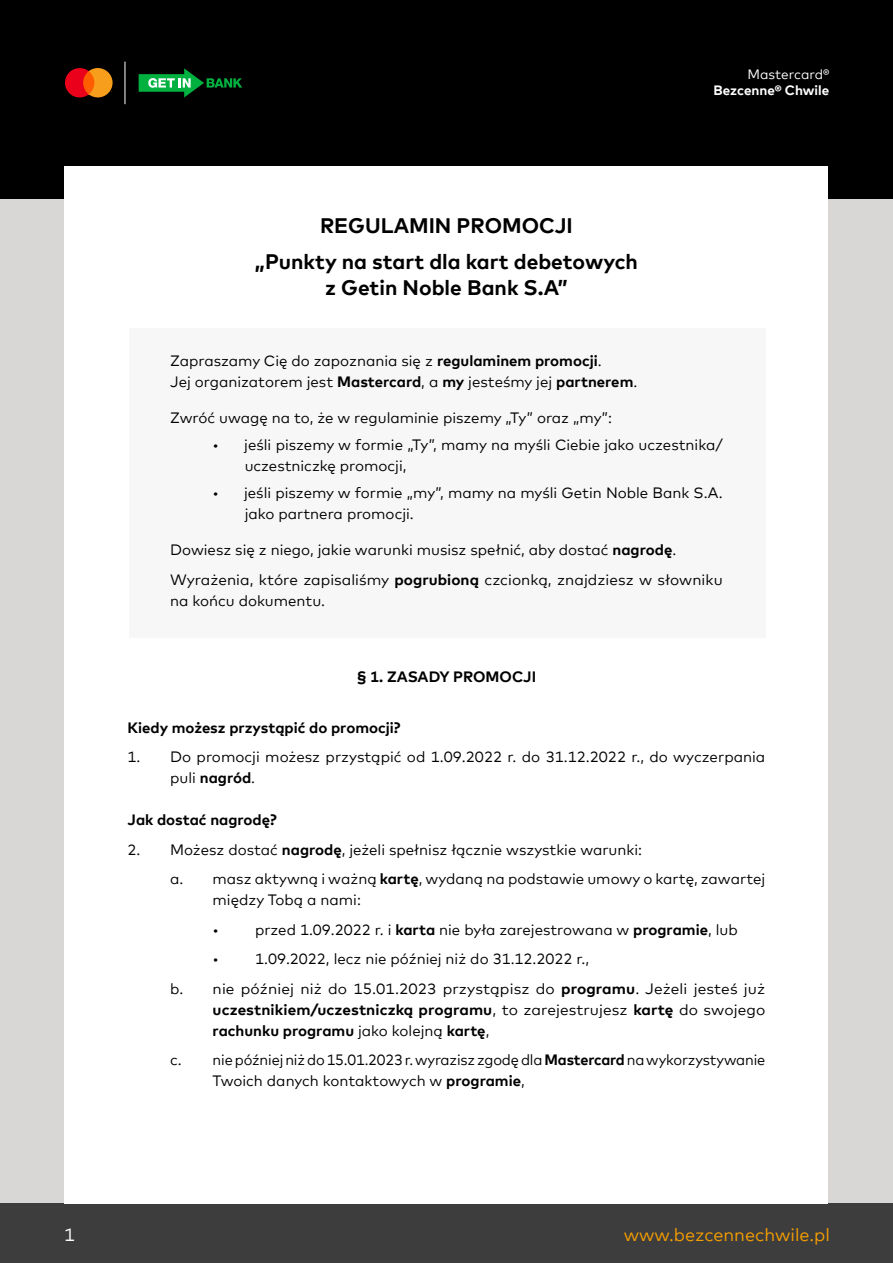
<style>
.page{position:relative;width:893px;height:1263px;background:#fff}
.page>*{position:absolute;margin:0;border:0;box-sizing:border-box;transform-origin:0 0}
.t1{font:700 21px/36px "Mark Offc For MC";color:#000;text-align:center}
.t2{font:18px "Mark Offc For MC";color:#f59e00}
.t3{font:18px "Mark Offc For MC";color:#fff}
.t4{font:15px/21px "Mark Offc For MC";color:#000}
.t5{font:700 15px/21px "Mark Offc For MC";color:#000}
.t6{font:700 13.5px "Mark Offc For MC";color:#fff}
.t7{font:13.5px "Mark Offc For MC";color:#fff}
.s1{font-weight:700}
.s2{font-weight:400}
</style>
<div class="page">
<div style="left:0;top:132px;width:893px;height:1095px;background:#d9d6d6"></div>
<div style="left:0;top:1203px;width:893px;height:60px;background:#3d3d3d"></div>
<div style="left:0;top:0;width:893px;height:198px;background:#000"></div>
<svg style="left:139px;top:68px;width:103px;height:29px"></svg>
<div style="left:65px;top:167px;width:763px;height:1036px;background:#fff"></div>
<svg style="left:65px;top:68px;width:48px;height:29px"></svg>
<hr style="left:125px;top:62px;width:1px;height:42px;background:#fff">
<div style="left:129px;top:328px;width:636px;height:310px;background:#f7f7f7"></div>
<h1 class="t1" style="left:255px;top:206px;width:385px">REGULAMIN PROMOCJI<br>„Punkty na start dla kart debetowych</h1>
<h1 class="t1" style="left:325px;top:267px;width:244px">z Getin Noble Bank S.A”</h1>
<p class="t7" style="left:747px;top:64px;width:83px">Mastercard®</p>
<p class="t6" style="left:714px;top:80px;width:117px">Bezcenne® Chwile</p>
<p class="t4" style="left:170px;top:349px;width:469px">Zapraszamy Cię do zapoznania się z <span class="s1">regulaminem promocji</span>.<br>Jej organizatorem jest <span class="s1">Mastercard</span>, a <span class="s1">my</span> jesteśmy jej <span class="s1">partnerem</span>.</p>
<p class="t4" style="left:170px;top:406px;width:444px">Zwróć uwagę na to, że w regulaminie piszemy „Ty” oraz „my”:</p>
<p class="t4" style="left:245px;top:433px;width:480px;text-indent:-32px">• jeśli piszemy w formie „Ty”, mamy na myśli Ciebie jako uczestnika/ uczestniczkę promocji,</p>
<p class="t4" style="left:245px;top:481px;width:480px;text-indent:-32px">• jeśli piszemy w formie „my”, mamy na myśli Getin Noble Bank S.A. jako partnera promocji.</p>
<p class="t4" style="left:170px;top:534px;width:554px;line-height:30px">Dowiesz się z niego, jakie warunki musisz spełnić, aby dostać <span class="s1">nagrodę</span>.<br>Wyrażenia, które zapisaliśmy <span class="s1">pogrubioną</span> czcionką, znajdziesz w słowniku</p>
<p class="t4" style="left:170px;top:589px;width:156px">na końcu dokumentu.</p>
<p class="t5" style="left:357px;top:665px;width:181px">§ 1. ZASADY PROMOCJI</p>
<p class="t5" style="left:128px;top:715px;width:275px">Kiedy możesz przystąpić do promocji?</p>
<p class="t4" style="left:170px;top:745px;width:597px;text-indent:-43px">1. Do promocji możesz przystąpić od 1.09.2022 r. do 31.12.2022 r., do wyczerpania puli <span class="s1">nagród</span>.</p>
<p class="t5" style="left:128px;top:808px;width:151px">Jak dostać nagrodę?</p>
<p class="t4" style="left:170px;top:833px;width:597px;line-height:29.5px;text-indent:-43px">2. Możesz dostać <span class="s1">nagrodę</span>, jeżeli spełnisz łącznie wszystkie warunki:<br>a. masz aktywną i ważną <span class="s1">kartę</span>, wydaną na podstawie umowy o kartę, zawartej</p>
<p class="t4" style="left:213px;top:884px;width:150px;line-height:29.5px">między Tobą a nami: •</p>
<p class="t4" style="left:255px;top:918px;width:484px">przed 1.09.2022 r. i <span class="s1">karta</span> nie była zarejestrowana w <span class="s1">programie</span>, lub</p>
<p class="t4" style="left:170px;top:943px;width:597px;line-height:29.5px;text-indent:85px">1.09.2022, lecz nie później niż do 31.12.2022 r.,<br>b. nie później niż do 15.01.2023 przystąpisz do <span class="s1">programu</span>. Jeżeli jesteś już</p>
<p class="t5" style="left:213px;top:997px;width:554px">uczestnikiem/uczestniczką programu<span class="s2">, to zarejestrujesz</span> kartę <span class="s2">do swojego </span>rachunku programu <span class="s2">jako kolejną</span> kartę<span class="s2">,</span></p>
<p class="t4" style="left:213px;top:1048px;width:554px;text-indent:-43px">c. nie później niż do 15.01.2023 r. wyrazisz zgodę dla <span class="s1">Mastercard</span> na wykorzystywanie<br>Twoich danych kontaktowych w <span class="s1">programie</span>,</p>
<p class="t4" style="left:213px;top:947px;width:8px">•</p>
<p class="t3" style="left:64px;top:1221px;width:12px">1</p>
<p class="t2" style="left:624px;top:1221px;width:208px">www.bezcennechwile.pl</p>
</div>
